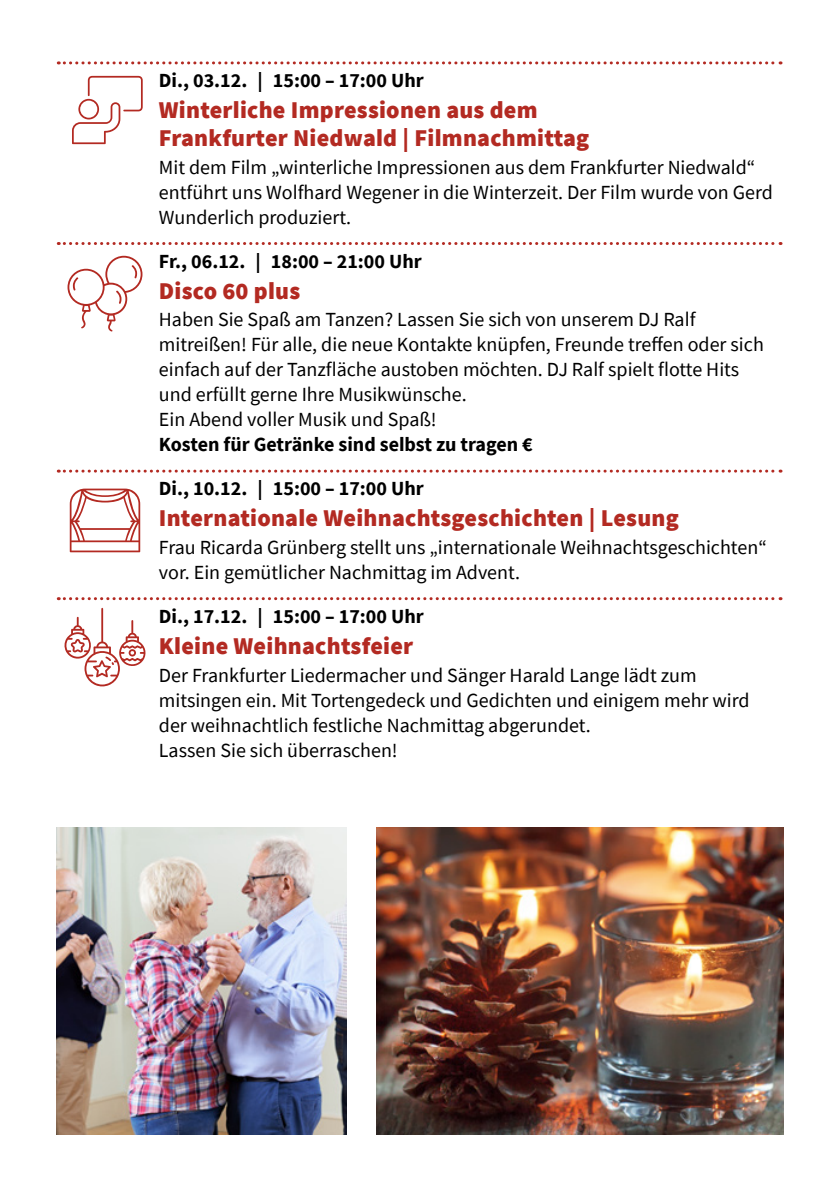
<style>
.page{position:relative;width:840px;height:1191px;background:#fff}
.page>*{position:absolute;margin:0;border:0;box-sizing:border-box;transform-origin:0 0}
.t1{font:900 24px/28px "Source Sans Pro";letter-spacing:.01em;color:#b32a22}
.t2{font:20px/25px "Source Sans Pro";color:#000}
.t3{font:700 20px/43.8px "Source Sans Pro";color:#000}
</style>
<div class="page">
<img style="left:57px;top:827px;width:289px;height:307px">
<img style="left:376px;top:827px;width:406px;height:307px">
<svg style="left:58px;top:61px;width:722px;height:3px"></svg>
<svg style="left:58px;top:242px;width:722px;height:3px"></svg>
<svg style="left:58px;top:469px;width:722px;height:3px"></svg>
<svg style="left:58px;top:597px;width:722px;height:3px"></svg>
<svg style="left:64px;top:608px;width:82px;height:79px"></svg>
<p class="t3" style="left:159px;top:58px;width:266px">Di., 03.12. | 15:00 – 17:00 Uhr</p>
<p class="t1" style="left:159px;top:96px;width:431px">Winterliche Impressionen aus dem<br>Frankfurter Niedwald | Filmnachmittag</p>
<p class="t2" style="left:159px;top:155px;width:615px">Mit dem Film „winterliche Impressionen aus dem Frankfurter Niedwald“ entführt uns Wolfhard Wegener in die Winterzeit. Der Film wurde von Gerd<br>Wunderlich produziert.</p>
<p class="t3" style="left:159px;top:239px;width:264px">Fr., 06.12. | 18:00 – 21:00 Uhr</p>
<p class="t1" style="left:159px;top:276px;width:143px">Disco 60 plus</p>
<p class="t2" style="left:159px;top:307px;width:606px">Haben Sie Spaß am Tanzen? Lassen Sie sich von unserem DJ Ralf mitreißen! Für alle, die neue Kontakte knüpfen, Freunde treffen oder sich einfach auf der Tanzfläche austoben möchten. DJ Ralf spielt flotte Hits und erfüllt gerne Ihre Musikwünsche.<br>Ein Abend voller Musik und Spaß!</p>
<p class="t3" style="left:159px;top:422px;width:375px">Kosten für Getränke sind selbst zu tragen €<br>Di., 10.12. | 15:00 – 17:00 Uhr</p>
<p class="t1" style="left:159px;top:504px;width:521px">Internationale Weihnachtsgeschichten | Lesung</p>
<p class="t2" style="left:159px;top:535px;width:609px">Frau Ricarda Grünberg stellt uns „internationale Weihnachtsgeschichten“ vor. Ein gemütlicher Nachmittag im Advent.</p>
<p class="t3" style="left:159px;top:594px;width:266px">Di., 17.12. | 15:00 – 17:00 Uhr</p>
<p class="t1" style="left:159px;top:631px;width:256px">Kleine Weihnachtsfeier</p>
<p class="t2" style="left:159px;top:662px;width:592px">Der Frankfurter Liedermacher und Sänger Harald Lange lädt zum mitsingen ein. Mit Tortengedeck und Gedichten und einigem mehr wird der weihnachtlich festliche Nachmittag abgerundet.<br>Lassen Sie sich überraschen!</p>
</div>
